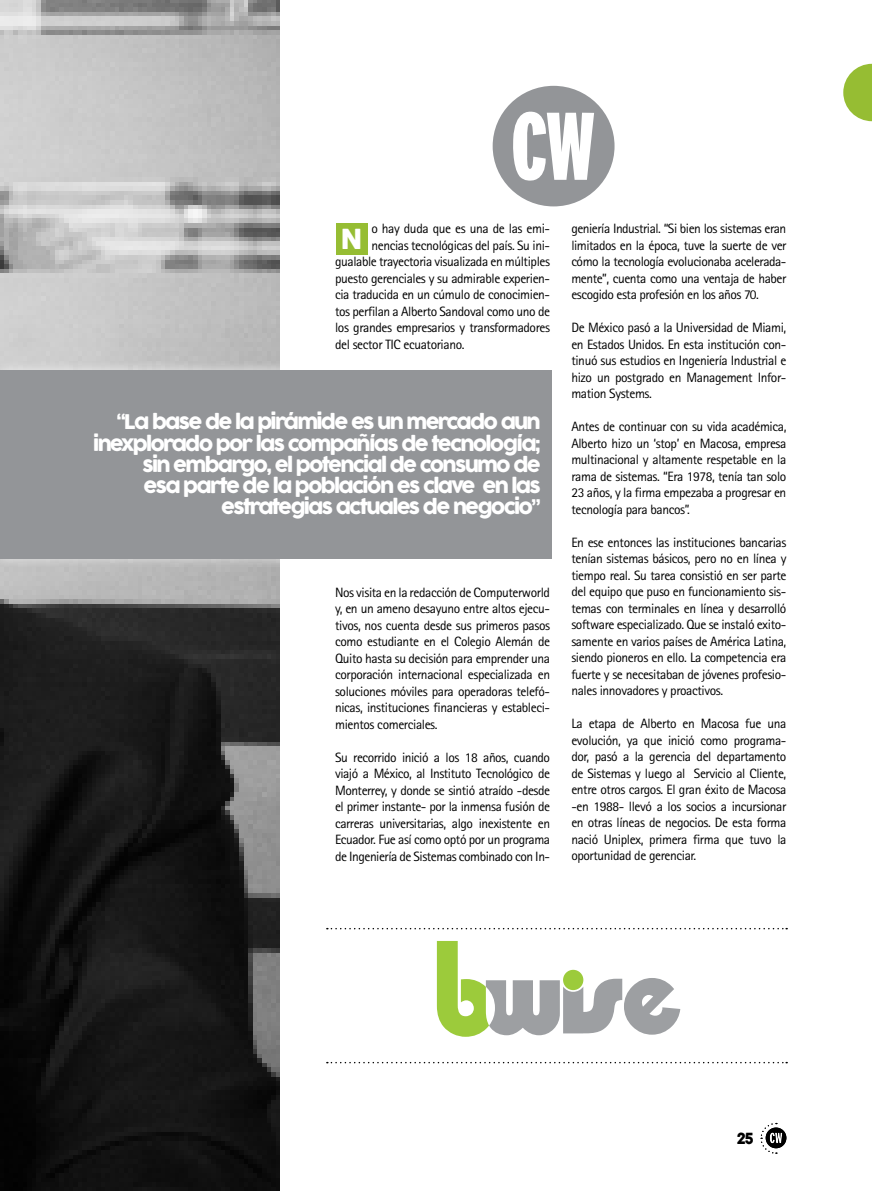
<style>
.page{position:relative;width:872px;height:1191px;background:#fff}
.page>*{position:absolute;margin:0;border:0;box-sizing:border-box;transform-origin:0 0}
.t1{font:27px "COCOGOOSE";color:#fff}
.t2{font:19.8px/21.1px "COCOGOOSE";letter-spacing:-.09em;color:#fff;text-align:right}
.t3{font:15px "COCOGOOSE";color:#000}
.t4{font:13.5px/16.5px "Rotis Sans Serif";letter-spacing:-.03em;color:#000;text-align:justify}
</style>
<div class="page">
<img style="left:0;top:0;width:279px;height:1191px">
<div style="left:336px;top:223px;width:31px;height:31px;background:#96bd33"></div>
<svg style="left:843px;top:64px;width:29px;height:57px"></svg>
<div style="left:0;top:355px;width:565px;height:218px;background:#fff;opacity:.3"></div>
<div style="left:0;top:360px;width:561px;height:208px;background:#fff;opacity:.3"></div>
<div style="left:0;top:370px;width:551px;height:188px;background:#939598"></div>
<svg style="left:760px;top:1122px;width:26px;height:32px"></svg>
<svg style="left:492px;top:86px;width:122px;height:120px"></svg>
<svg style="left:327px;top:1061px;width:460px;height:2px"></svg>
<svg style="left:327px;top:928px;width:460px;height:1px"></svg>
<svg style="left:437px;top:941px;width:243px;height:95px"></svg>
<div style="left:563px;top:969px;width:20px;height:21px;background:#9ccb3b;border-radius:50%"></div>
<p class="t4" style="left:371px;top:220px;width:180px">o hay duda que es una de las emi-</p>
<p class="t4" style="left:371px;top:237px;width:180px">nencias tecnológicas del país. Su ini-</p>
<p class="t4" style="left:335px;top:253px;width:216px">gualable trayectoria visualizada en múltiples</p>
<p class="t4" style="left:335px;top:270px;width:216px">puesto gerenciales y su admirable experien-</p>
<p class="t4" style="left:335px;top:286px;width:216px">cia traducida en un cúmulo de conocimien-</p>
<p class="t4" style="left:335px;top:303px;width:216px">tos perfilan a Alberto Sandoval como uno de</p>
<p class="t4" style="left:335px;top:319px;width:216px">los grandes empresarios y transformadores</p>
<p class="t4" style="left:335px;top:336px;width:131px">del sector TIC ecuatoriano.</p>
<h1 class="t1" style="left:340px;top:218px;width:24px">N</h1>
<h2 class="t2" style="left:93px;top:412px;width:449px">“La base de la pirámide es un mercado aun inexplorado por las compañías de tecnología; sin embargo, el potencial de consumo de<br>esa parte de la población es clave en las estrategias actuales de negocio”</h2>
<p class="t4" style="left:335px;top:583px;width:216px">Nos visita en la redacción de Computerworld y, en un ameno desayuno entre altos ejecu&shy;tivos, nos cuenta desde sus primeros pasos como estudiante en el Colegio Alemán de Quito hasta su decisión para emprender una corporación internacional especializada en soluciones móviles para operadoras telefó&shy;nicas, instituciones financieras y estableci&shy;mientos comerciales.</p>
<p class="t4" style="left:335px;top:748px;width:216px">Su recorrido inició a los 18 años, cuando viajó a México, al Instituto Tecnológico de Monterrey, y donde se sintió atraído -desde el primer instante- por la inmensa fusión de carreras universitarias, algo inexistente en Ecuador. Fue así como optó por un programa de Ingeniería de Sistemas combinado con In-</p>
<p class="t4" style="left:571px;top:220px;width:216px">geniería Industrial. “Si bien los sistemas eran limitados en la época, tuve la suerte de ver cómo la tecnología evolucionaba acelerada&shy;mente”, cuenta como una ventaja de haber escogido esta profesión en los años 70.</p>
<p class="t4" style="left:571px;top:319px;width:216px">De México pasó a la Universidad de Miami, en Estados Unidos. En esta institución con&shy;tinuó sus estudios en Ingeniería Industrial e hizo un postgrado en Management Infor&shy;mation Systems.</p>
<p class="t4" style="left:571px;top:418px;width:216px">Antes de continuar con su vida académica, Alberto hizo un ‘stop’ en Macosa, empresa multinacional y altamente respetable en la rama de sistemas. “Era 1978, tenía tan solo 23 años, y la firma empezaba a progresar en tecnología para bancos”.</p>
<p class="t4" style="left:571px;top:534px;width:216px">En ese entonces las instituciones bancarias tenían sistemas básicos, pero no en línea y tiempo real. Su tarea consistió en ser parte del equipo que puso en funcionamiento sis&shy;temas con terminales en línea y desarrolló software especializado. Que se instaló exito&shy;samente en varios países de América Latina, siendo pioneros en ello. La competencia era fuerte y se necesitaban de jóvenes profesio&shy;nales innovadores y proactivos.</p>
<p class="t4" style="left:571px;top:715px;width:216px">La etapa de Alberto en Macosa fue una evolución, ya que inició como programa&shy;dor, pasó a la gerencia del departamento de Sistemas y luego al Servicio al Cliente, entre otros cargos. El gran éxito de Macosa -en 1988- llevó a los socios a incursionar en otras líneas de negocios. De esta forma nació Uniplex, primera firma que tuvo la oportunidad de gerenciar.</p>
<p class="t3" style="left:736px;top:1127px;width:19px">25</p>
</div>
